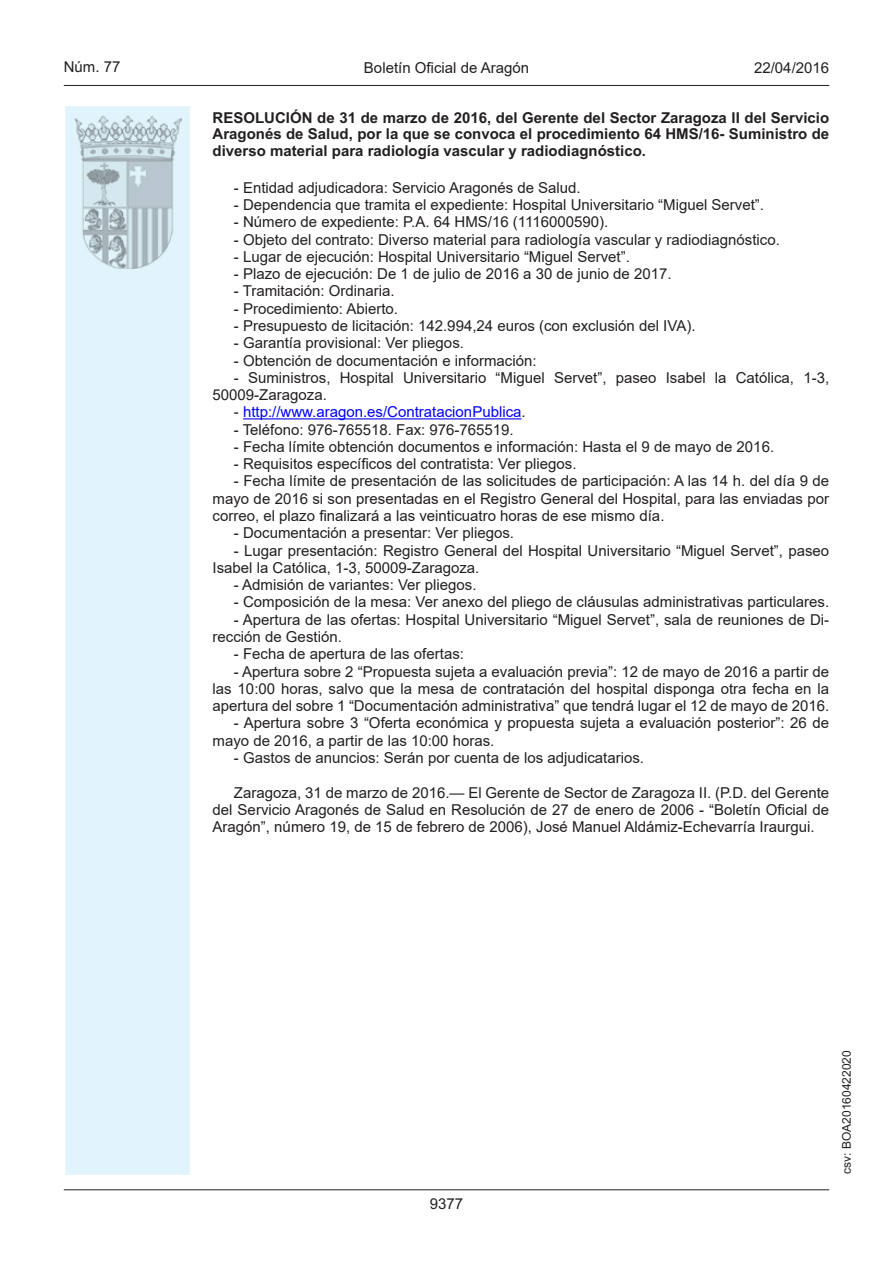
<style>
.page{position:relative;width:893px;height:1263px;background:#fff}
.page>*{position:absolute;margin:0;border:0;box-sizing:border-box;transform-origin:0 0}
.t1{font:15px/17.2px "Arial";color:#231f20}
.t2{font:700 15px/16.5px "Arial";color:#231f20;text-align:justify}
.t3{font:15px "Arial";color:#00f}
.t4{font:15px "Arial MT2";color:#231f20}
.t5{font:12px "Arial MT2";color:#231f20}
.s1{font-family:"Arial MT2";color:#231f20}
</style>
<div class="page">
<hr style="left:64px;top:85px;width:765px;height:1px;background:#231f20">
<div style="left:64px;top:105px;width:127px;height:1071px;background:#e1f4fc;border:2px solid #fff"></div>
<img style="left:75px;top:115px;width:106px;height:153px">
<hr style="left:64px;top:1189px;width:765px;height:1px;background:#231f20">
<hr style="left:243px;top:418px;width:279px;height:1px;background:#00f">
<p class="t4" style="left:64px;top:57px;width:58px">Núm. 77</p>
<p class="t1" style="left:364px;top:59px;width:167px">Boletín Oficial de Aragón</p>
<p class="t4" style="left:754px;top:57px;width:77px">22/04/2016</p>
<p class="t2" style="left:213px;top:110px;width:618px">RESOLUCIÓN de 31 de marzo de 2016, del Gerente del Sector Zaragoza II del Servicio Aragonés de Salud, por la que se convoca el procedimiento 64 HMS/16- Suministro de diverso material para radiología vascular y radiodiagnóstico.</p>
<p class="t1" style="left:234px;top:179px;width:348px">- Entidad adjudicadora: Servicio Aragonés de Salud.</p>
<p class="t1" style="left:234px;top:196px;width:532px">- Dependencia que tramita el expediente: Hospital Universitario “Miguel Servet”.</p>
<p class="t1" style="left:234px;top:213px;width:376px">- Número de expediente: P.A. 64 HMS/16 (1116000590).</p>
<p class="t1" style="left:234px;top:231px;width:548px">- Objeto del contrato: Diverso material para radiología vascular y radiodiagnóstico.</p>
<p class="t1" style="left:234px;top:248px;width:397px">- Lugar de ejecución: Hospital Universitario “Miguel Servet”.</p>
<p class="t1" style="left:234px;top:265px;width:439px">- Plazo de ejecución: De 1 de julio de 2016 a 30 de junio de 2017.</p>
<p class="t1" style="left:234px;top:282px;width:162px">- Tramitación: Ordinaria.</p>
<p class="t1" style="left:234px;top:300px;width:166px">- Procedimiento: Abierto.</p>
<p class="t1" style="left:234px;top:317px;width:463px">- Presupuesto de licitación: 142.994,24 euros (con exclusión del IVA).</p>
<p class="t1" style="left:234px;top:334px;width:232px">- Garantía provisional: Ver pliegos.</p>
<p class="t1" style="left:234px;top:351px;width:304px">- Obtención de documentación e información:</p>
<p class="t1" style="left:213px;top:369px;width:618px;text-indent:21px">- Suministros, Hospital Universitario “Miguel Servet”, paseo Isabel la Católica, 1-3,<br>50009-Zaragoza.</p>
<p class="t3" style="left:234px;top:402px;width:293px"><span class="s1">-</span> http://www.aragon.es/ContratacionPublica<span class="s1">.</span></p>
<p class="t1" style="left:234px;top:421px;width:281px">- Teléfono: 976-765518. Fax: 976-765519.</p>
<p class="t1" style="left:234px;top:438px;width:542px">- Fecha límite obtención documentos e información: Hasta el 9 de mayo de 2016.</p>
<p class="t1" style="left:234px;top:455px;width:344px">- Requisitos específicos del contratista: Ver pliegos.</p>
<p class="t1" style="left:213px;top:472px;width:618px;text-align:justify;text-indent:21px">- Fecha límite de presentación de las solicitudes de participación: A las 14 h. del día 9 de mayo de 2016 si son presentadas en el Registro General del Hospital, para las enviadas por correo, el plazo finalizará a las veinticuatro horas de ese mismo día.</p>
<p class="t1" style="left:234px;top:524px;width:282px">- Documentación a presentar: Ver pliegos.</p>
<p class="t1" style="left:213px;top:542px;width:618px;text-indent:21px">- Lugar presentación: Registro General del Hospital Universitario “Miguel Servet”, paseo<br>Isabel la Católica, 1-3, 50009-Zaragoza.</p>
<p class="t1" style="left:234px;top:576px;width:244px">- Admisión de variantes: Ver pliegos.</p>
<p class="t1" style="left:234px;top:593px;width:597px">- Composición de la mesa: Ver anexo del pliego de cláusulas administrativas particulares.</p>
<p class="t1" style="left:213px;top:611px;width:618px;text-indent:21px">- Apertura de las ofertas: Hospital Universitario “Miguel Servet”, sala de reuniones de Di&shy;rección de Gestión.</p>
<p class="t1" style="left:234px;top:645px;width:232px">- Fecha de apertura de las ofertas:</p>
<p class="t1" style="left:213px;top:663px;width:618px;text-align:justify;text-indent:21px">- Apertura sobre 2 “Propuesta sujeta a evaluación previa”: 12 de mayo de 2016 a partir de las 10:00 horas, salvo que la mesa de contratación del hospital disponga otra fecha en la apertura del sobre 1 “Documentación administrativa” que tendrá lugar el 12 de mayo de 2016.</p>
<p class="t1" style="left:213px;top:714px;width:618px;text-indent:21px">- Apertura sobre 3 “Oferta económica y propuesta sujeta a evaluación posterior”: 26 de mayo de 2016, a partir de las 10:00 horas.</p>
<p class="t1" style="left:234px;top:749px;width:412px">- Gastos de anuncios: Serán por cuenta de los adjudicatarios.</p>
<p class="t1" style="left:213px;top:783px;width:618px;text-align:justify;text-indent:21px">Zaragoza, 31 de marzo de 2016.— El Gerente de Sector de Zaragoza II. (P.D. del Gerente del Servicio Aragonés de Salud en Resolución de 27 de enero de 2006 - “Boletín Oficial de Aragón”, número 19, de 15 de febrero de 2006), José Manuel Aldámiz-Echevarría Iraurgui.</p>
<p class="t4" style="left:430px;top:1193px;width:35px">9377</p>
<p class="t5" style="left:838px;top:1174px;width:125px;rotate:-90deg">csv: BOA20160422020</p>
</div>
